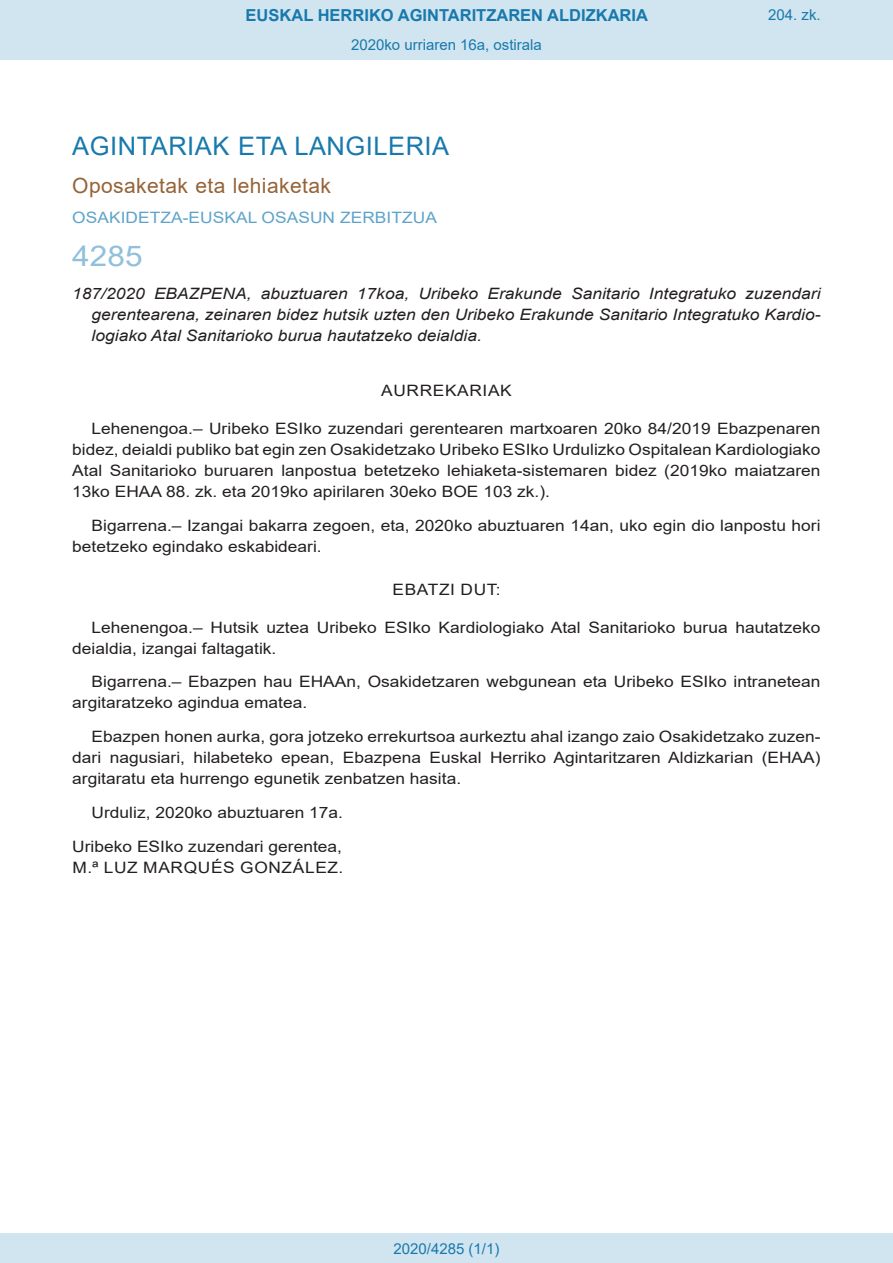
<style>
.page{position:relative;width:893px;height:1263px;background:#fff}
.page>*{position:absolute;margin:0;border:0;box-sizing:border-box;transform-origin:0 0}
.BOPVOrden{font:28.5px "Arial";color:#90c0db;scale:1.11 1}
.BOPVSeccion{font:25.5px "Arial";letter-spacing:.02em;color:#1879ad}
.BOPVSubseccion{font:21px "Arial";letter-spacing:.02em;color:#956338}
.t1{font:700 16.5px "Arial";color:#1879ad}
.BOPVDetalle{font:15.6px/21px "Arial";color:#231f20;scale:1.11 1}
.BOPVTitulo{font:italic 15.6px/21px "Arial";color:#231f20;text-align:justify;scale:1.11 1}
.BOPVOrganismo{font:15.6px "Arial";letter-spacing:.005em;color:#5ea4ca;scale:1.11 1}
.BOPVFirmaPuesto{font:15.6px "Arial";color:#231f20;scale:1.11 1}
.BOPVFirmaLugFec{font:15.6px "Arial";color:#231f20;scale:1.11 1}
.BOPVFirmaNombre{font:15.6px "Arial";letter-spacing:.035em;color:#231f20;scale:1.11 1}
.BOPVClave{font:15.6px "Arial";letter-spacing:.035em;color:#231f20;scale:1.11 1}
.Paginacion_Centro{font:15px "Arial";color:#1879ad}
</style>
<div class="page">
<div style="left:0;top:0;width:893px;height:60px;background:#d0e5f0"></div>
<div style="left:0;top:1233px;width:893px;height:30px;background:#d0e5f0"></div>
<p class="t1" style="left:246px;top:3px;width:404px">EUSKAL HERRIKO AGINTARITZAREN ALDIZKARIA</p>
<p class="Paginacion_Centro" style="left:351px;top:35px;width:192px">2020ko urriaren 16a, ostirala</p>
<p class="Paginacion_Centro" style="left:768px;top:5px;width:54px">204. zk.</p>
<p class="BOPVSeccion" style="left:72px;top:128px;width:378px">AGINTARIAK ETA LANGILERIA</p>
<p class="BOPVSubseccion" style="left:72px;top:171px;width:260px">Oposaketak eta lehiaketak</p>
<p class="BOPVOrganismo" style="left:72px;top:207px;width:330px">OSAKIDETZA-EUSKAL OSASUN ZERBITZUA</p>
<p class="BOPVOrden" style="left:72px;top:236px;width:65px">4285</p>
<p class="BOPVTitulo" style="left:92px;top:284px;width:658px;text-indent:-19px">187/2020 EBAZPENA, abuztuaren 17koa, Uribeko Erakunde Sanitario Integratuko zuzendari gerentearena, zeinaren bidez hutsik uzten den Uribeko Erakunde Sanitario Integratuko Kardio&shy;logiako Atal Sanitarioko burua hautatzeko deialdia.</p>
<p class="BOPVClave" style="left:381px;top:380px;width:119px">AURREKARIAK</p>
<p class="BOPVDetalle" style="left:72px;top:418px;width:676px;text-align:justify;text-indent:19px">Lehenengoa.– Uribeko ESIko zuzendari gerentearen martxoaren 20ko 84/2019 Ebazpenaren bidez, deialdi publiko bat egin zen Osakidetzako Uribeko ESIko Urdulizko Ospitalean Kardiologiako Atal Sanitarioko buruaren lanpostua betetzeko lehiaketa-sistemaren bidez (2019ko maiatzaren 13ko EHAA 88. zk. eta 2019ko apirilaren 30eko BOE 103 zk.).</p>
<p class="BOPVDetalle" style="left:72px;top:515px;width:676px;text-indent:19px">Bigarrena.– Izangai bakarra zegoen, eta, 2020ko abuztuaren 14an, uko egin dio lanpostu hori betetzeko egindako eskabideari.</p>
<p class="BOPVClave" style="left:393px;top:578px;width:99px">EBATZI DUT:</p>
<p class="BOPVDetalle" style="left:72px;top:616px;width:676px;text-indent:19px">Lehenengoa.– Hutsik uztea Uribeko ESIko Kardiologiako Atal Sanitarioko burua hautatzeko deialdia, izangai faltagatik.</p>
<p class="BOPVDetalle" style="left:72px;top:671px;width:676px;text-indent:19px">Bigarrena.– Ebazpen hau EHAAn, Osakidetzaren webgunean eta Uribeko ESIko intranetean argitaratzeko agindua ematea.</p>
<p class="BOPVDetalle" style="left:72px;top:726px;width:676px;text-align:justify;text-indent:19px">Ebazpen honen aurka, gora jotzeko errekurtsoa aurkeztu ahal izango zaio Osakidetzako zuzen&shy;dari nagusiari, hilabeteko epean, Ebazpena Euskal Herriko Agintaritzaren Aldizkarian (EHAA) argitaratu eta hurrengo egunetik zenbatzen hasita.</p>
<p class="BOPVFirmaLugFec" style="left:92px;top:801px;width:228px">Urduliz, 2020ko abuztuaren 17a.</p>
<p class="BOPVFirmaPuesto" style="left:72px;top:835px;width:245px">Uribeko ESIko zuzendari gerentea,</p>
<p class="BOPVFirmaNombre" style="left:73px;top:856px;width:245px">M.ª LUZ MARQUÉS GONZÁLEZ.</p>
<p class="Paginacion_Centro" style="left:393px;top:1238px;width:107px">2020/4285 (1/1)</p>
</div>
